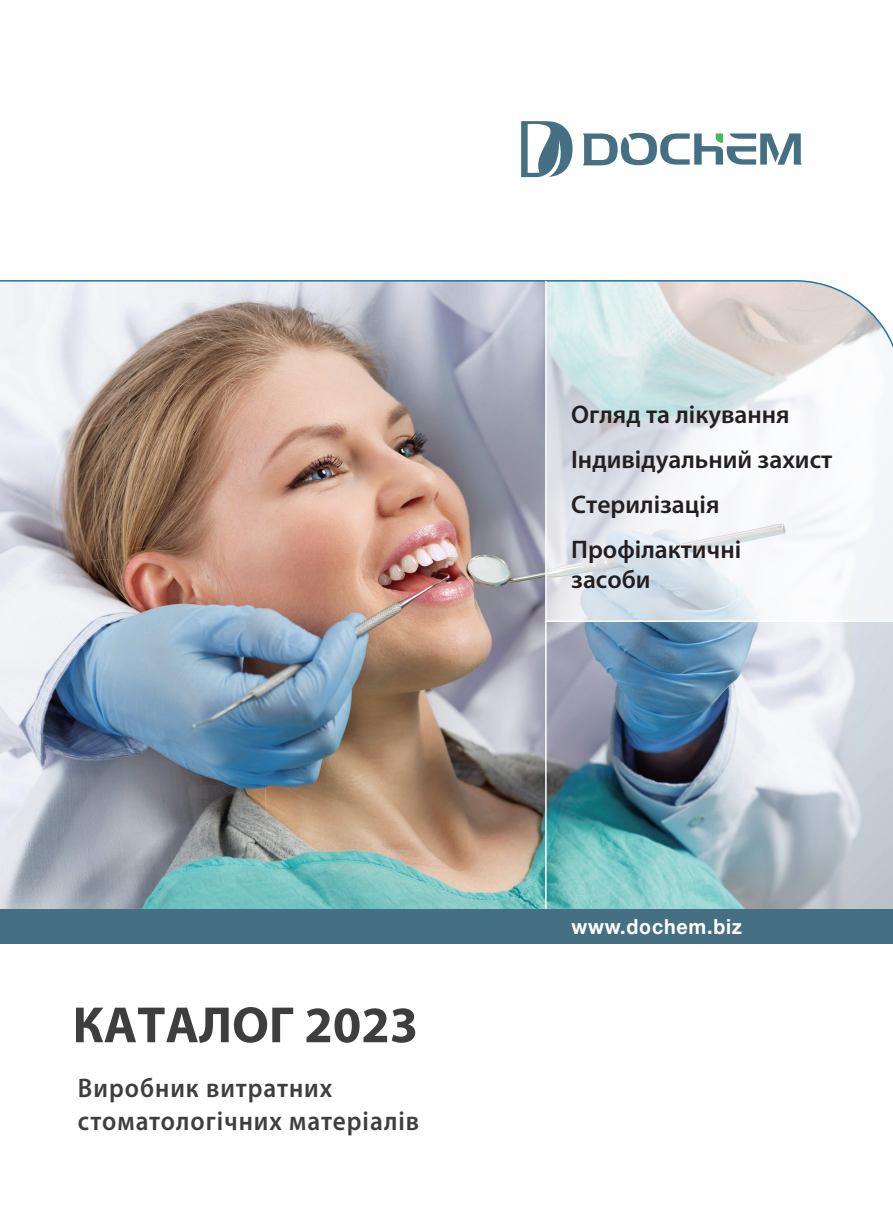
<style>
.page{position:relative;width:893px;height:1212px;background:#fff}
.page>*{position:absolute;margin:0;border:0;box-sizing:border-box;transform-origin:0 0}
.t1{font:700 51.3px "Myriad Pro";color:#3e3e3f}
.t2{font:600 27px/32.4px "Myriad Pro";letter-spacing:.04em;color:#3e3e3f;scale:.94 1}
.t3{font:600 25.5px/45px "Myriad Pro";color:#231f20}
.t4{font:700 21px "Helvetica Neue Cyr";letter-spacing:.04em;color:#fff;scale:.94 1}
</style>
<div class="page">
<img style="left:0;top:280px;width:893px;height:630px">
<hr style="left:545px;top:281px;width:2px;height:630px;background:#fff">
<hr style="left:546px;top:620px;width:347px;height:2px;background:#fff">
<div style="left:0;top:910px;width:893px;height:34px;background:#456f82"></div>
<svg style="left:521px;top:121px;width:52px;height:56px"></svg>
<svg style="left:583px;top:133px;width:219px;height:32px"></svg>
<h1 class="t1" style="left:73px;top:991px;width:347px">КАТАЛОГ 2023</h1>
<p class="t2" style="left:78px;top:1071px;width:365px">Виробник витратних стоматологічних матеріалів</p>
<p class="t3" style="left:571px;top:391px;width:263px">Огляд та лікування<br>Індивідуальний захист<br>Стерилізація<br>Профілактичні</p>
<p class="t3" style="left:571px;top:556px;width:81px">засоби</p>
<p class="t4" style="left:571px;top:915px;width:183px">www.dochem.biz</p>
</div>
